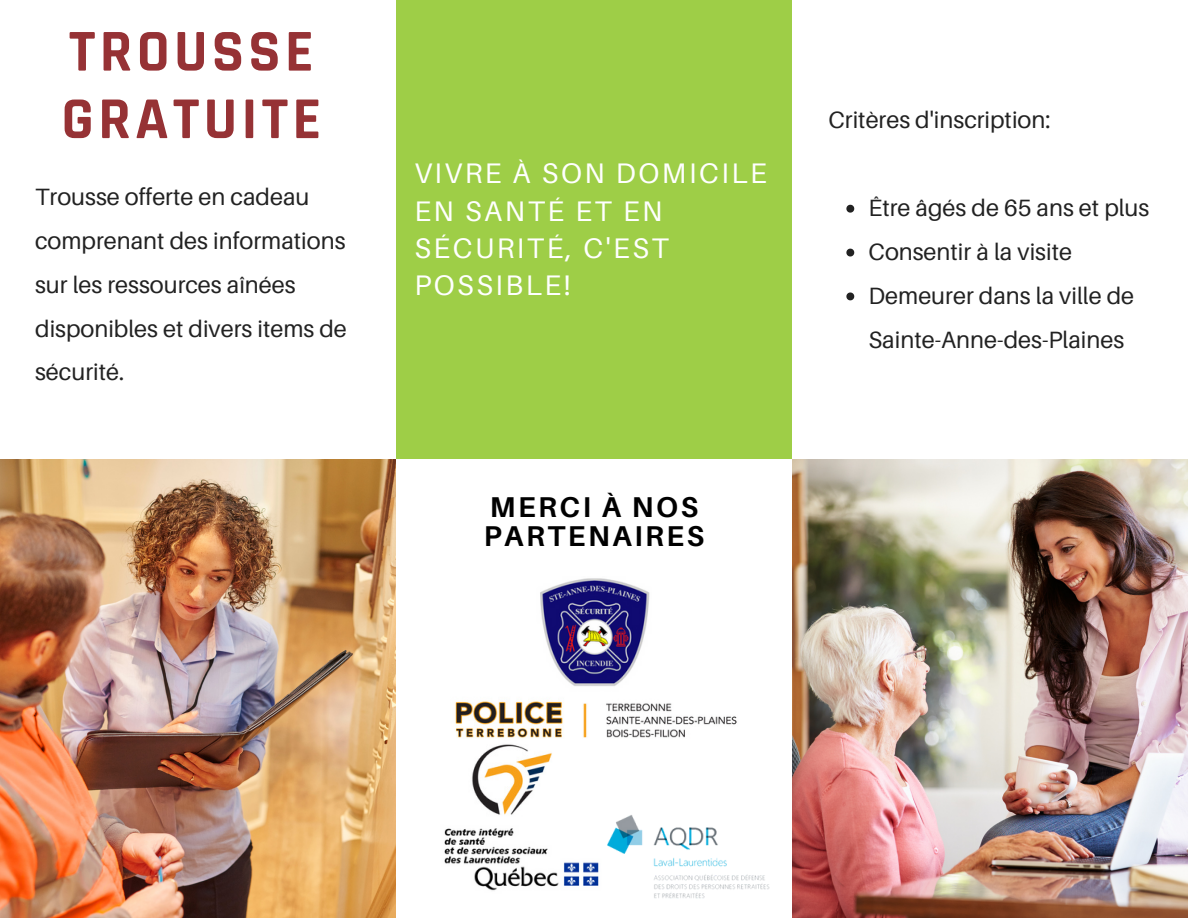
<style>
.page{position:relative;width:1188px;height:918px;background:#fff}
.page>*{position:absolute;margin:0;border:0;box-sizing:border-box;transform-origin:0 0}
.t1{font:700 60px/67.5px "Rajdhani";letter-spacing:.07em;color:#963235}
.t2{font:700 28.65px/28.2px "Aileron";letter-spacing:.09em;color:#000}
.t3{font:28.35px/37.2px "Aileron";letter-spacing:.09em;color:#fff}
.t4{font:23.55px/43.8px "Aileron";color:#222}
</style>
<div class="page">
<img style="left:0;top:459px;width:396px;height:459px">
<img style="left:792px;top:459px;width:396px;height:459px">
<div style="left:396px;top:0;width:396px;height:459px;background:#9ece47"></div>
<svg style="left:846px;top:205px;width:8px;height:8px"></svg>
<svg style="left:846px;top:249px;width:8px;height:7px"></svg>
<svg style="left:846px;top:292px;width:8px;height:8px"></svg>
<img style="left:444px;top:828px;width:155px;height:63px">
<img style="left:455px;top:701px;width:282px;height:114px">
<img style="left:540px;top:578px;width:110px;height:108px">
<img style="left:601px;top:809px;width:169px;height:90px">
<p class="t1" style="left:61px;top:19px;width:261px">TROUSSE<br>GRATUITE</p>
<p class="t4" style="left:35px;top:174px;width:313px">Trousse offerte en cadeau comprenant des informations sur les ressources aînées disponibles et divers items de sécurité.</p>
<p class="t3" style="left:414px;top:154px;width:354px">VIVRE À SON DOMICILE<br>EN SANTÉ ET EN<br>SÉCURITÉ, C'EST<br>POSSIBLE!</p>
<p class="t2" style="left:484px;top:493px;width:222px">MERCI À NOS<br>PARTENAIRES</p>
<p class="t4" style="left:828px;top:98px;width:224px">Critères d'inscription:</p>
<p class="t4" style="left:869px;top:185px;width:282px">Être âgés de 65 ans et plus</p>
<p class="t4" style="left:869px;top:229px;width:205px">Consentir à la visite</p>
<p class="t4" style="left:869px;top:273px;width:267px">Demeurer dans la ville de<br>Sainte-Anne-des-Plaines</p>
</div>
